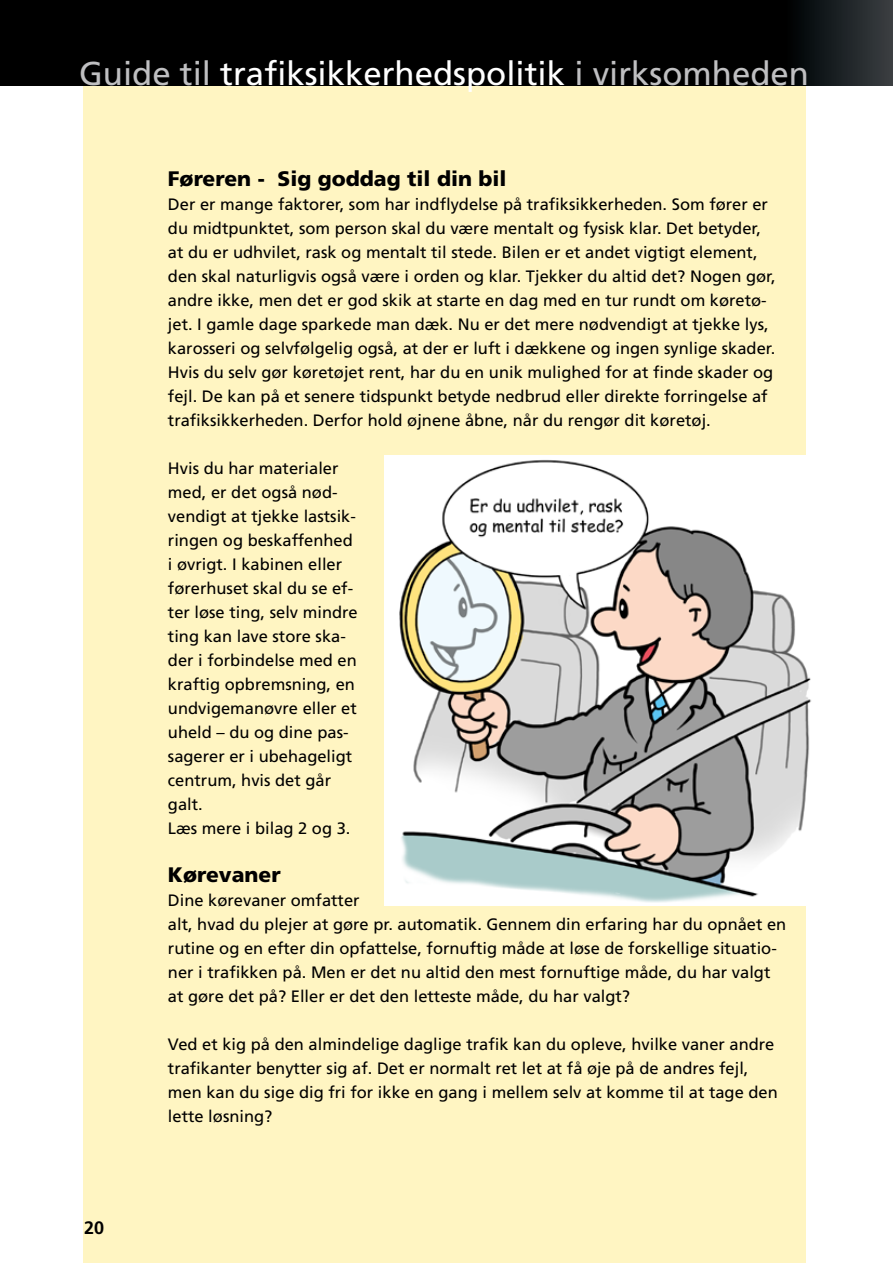
<style>
.page{position:relative;width:893px;height:1263px;background:#fff}
.page>*{position:absolute;margin:0;border:0;box-sizing:border-box;transform-origin:0 0}
.t1{font:33px "Frutiger LT Std";color:#fff}
.t2{font:900 21px "Frutiger LT Std";color:#000}
.t3{font:700 18px "Frutiger LT Std";color:#000}
.t4{font:16.5px/24px "Frutiger LT Std";color:#000}
.s1{color:#bfbfc1}
</style>
<div class="page">
<div style="left:83px;top:85px;width:723px;height:1178px;background:#fff5c2"></div>
<div style="left:0;top:0;width:893px;height:85px;background:#000"></div>
<div style="left:784px;top:0;width:109px;height:85px;background:linear-gradient(to right,#000001,#3b3f43)"></div>
<img style="left:385px;top:455px;width:426px;height:450px">
<h1 class="t1" style="left:79px;top:54px;width:731px"><span class="s1">Guide til</span> trafiksikkerhedspolitik <span class="s1">i virksomheden</span></h1>
<p class="t3" style="left:84px;top:1217px;width:22px">20</p>
<p class="t2" style="left:168px;top:166px;width:340px">Føreren - Sig goddag til din bil</p>
<p class="t4" style="left:168px;top:192px;width:609px">Der er mange faktorer, som har indflydelse på trafiksikkerheden. Som fører er du midtpunktet, som person skal du være mentalt og fysisk klar. Det betyder, at du er udhvilet, rask og mentalt til stede. Bilen er et andet vigtigt element, den skal naturligvis også være i orden og klar. Tjekker du altid det? Nogen gør, andre ikke, men det er god skik at starte en dag med en tur rundt om køretø&shy;jet. I gamle dage sparkede man dæk. Nu er det mere nødvendigt at tjekke lys, karosseri og selvfølgelig også, at der er luft i dækkene og ingen synlige skader.<br>Hvis du selv gør køretøjet rent, har du en unik mulighed for at finde skader og fejl. De kan på et senere tidspunkt betyde nedbrud eller direkte forringelse af trafiksikkerheden. Derfor hold øjnene åbne, når du rengør dit køretøj.</p>
<p class="t4" style="left:168px;top:456px;width:191px">Hvis du har materialer med, er det også nød&shy;vendigt at tjekke lastsik&shy;ringen og beskaffenhed i øvrigt. I kabinen eller førerhuset skal du se ef&shy;ter løse ting, selv mindre ting kan lave store ska&shy;der i forbindelse med en kraftig opbremsning, en undvigemanøvre eller et uheld – du og dine pas&shy;sagerer er i ubehageligt centrum, hvis det går galt.<br>Læs mere i bilag 2 og 3.</p>
<p class="t2" style="left:168px;top:862px;width:114px">Kørevaner</p>
<p class="t4" style="left:168px;top:888px;width:620px">Dine kørevaner omfatter<br>alt, hvad du plejer at gøre pr. automatik. Gennem din erfaring har du opnået en rutine og en efter din opfattelse, fornuftig måde at løse de forskellige situatio&shy;ner i trafikken på. Men er det nu altid den mest fornuftige måde, du har valgt at gøre det på? Eller er det den letteste måde, du har valgt?</p>
<p class="t4" style="left:168px;top:1032px;width:611px">Ved et kig på den almindelige daglige trafik kan du opleve, hvilke vaner andre trafikanter benytter sig af. Det er normalt ret let at få øje på de andres fejl, men kan du sige dig fri for ikke en gang i mellem selv at komme til at tage den lette løsning?</p>
</div>
